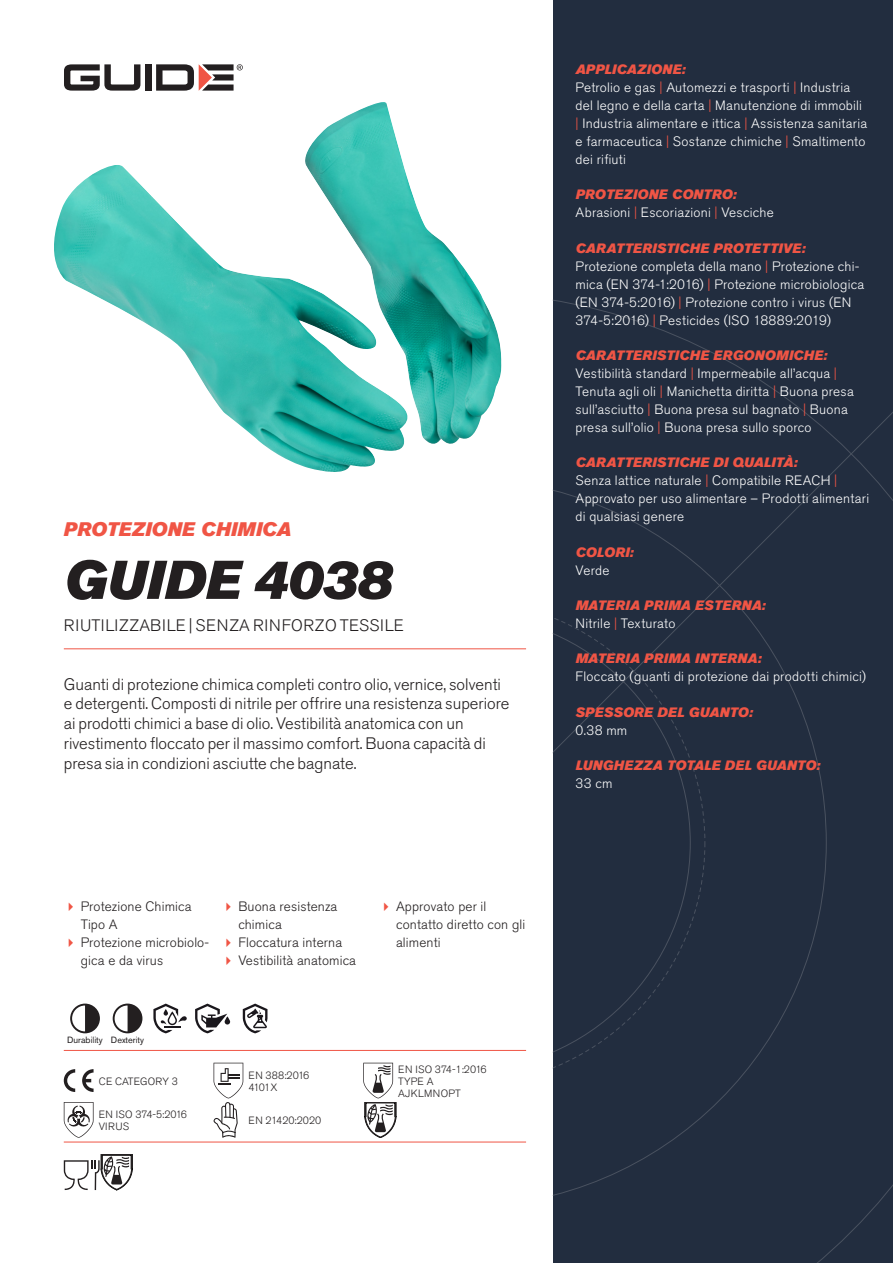
<style>
.page{position:relative;width:893px;height:1263px;background:#fff}
.page>*{position:absolute;margin:0;border:0;box-sizing:border-box;transform-origin:0 0}
.Rubrik{font:italic 54px "Akzidenz Grotesk Pro Super";color:#231f20}
.Överrubrik{font:italic 19.5px "Akzidenz Grotesk Pro Super";letter-spacing:.005em;color:#f05545}
.Ingress{font:300 16.5px/19.8px "Akzidenz Grotesk Pro";color:#231f20}
.Product_-_AltSegment{font:300 16.5px "Akzidenz Grotesk Pro";letter-spacing:.03em;color:#231f20}
.Produkt_-_Brödtext{font:300 13.5px/18px "Akzidenz Grotesk Pro";letter-spacing:.02em;color:#fff}
.Produkt_-_Namn{font:italic 13.5px "Akzidenz Grotesk Pro Super";letter-spacing:.015em;color:#f05545}
.t1{font:300 13.5px/18px "Akzidenz Grotesk Pro";letter-spacing:.01em;color:#231f20}
.t2{font:300 10.5px "Akzidenz Grotesk Pro";letter-spacing:.01em;color:#231f20}
.t3{font:300 10.5px "Akzidenz Grotesk Pro";letter-spacing:.03em;color:#231f20}
.Produkt_-_Egenskaper{font:9px "Akzidenz Grotesk Pro";color:#231f20}
.s1{color:#f05545}
</style>
<div class="page">
<div style="left:145px;top:64px;width:7px;height:27px;background:#231f20"></div>
<svg style="left:156px;top:64px;width:87px;height:27px"></svg>
<svg style="left:64px;top:64px;width:76px;height:27px"></svg>
<div style="left:553px;top:0;width:340px;height:1263px;background:#222d3f"></div>
<svg style="left:553px;top:300px;width:340px;height:963px"></svg>
<hr style="left:64px;top:1050px;width:462px;height:1px;background:#f05545">
<hr style="left:64px;top:1142px;width:462px;height:1px;background:#f05545">
<svg style="left:70px;top:1003px;width:30px;height:30px"></svg>
<svg style="left:113px;top:1003px;width:29px;height:30px"></svg>
<svg style="left:153px;top:1003px;width:34px;height:30px"></svg>
<svg style="left:195px;top:1003px;width:35px;height:30px"></svg>
<svg style="left:243px;top:1003px;width:24px;height:30px"></svg>
<svg style="left:64px;top:1069px;width:11px;height:23px"></svg>
<svg style="left:82px;top:1069px;width:12px;height:23px"></svg>
<svg style="left:64px;top:1102px;width:30px;height:36px"></svg>
<svg style="left:214px;top:1063px;width:29px;height:75px"></svg>
<svg style="left:363px;top:1063px;width:34px;height:75px"></svg>
<svg style="left:64px;top:1154px;width:69px;height:36px"></svg>
<img style="left:54px;top:102px;width:448px;height:370px">
<hr style="left:64px;top:648px;width:462px;height:1px;background:#f05545">
<p class="Överrubrik" style="left:64px;top:517px;width:229px">PROTEZIONE CHIMICA</p>
<p class="Rubrik" style="left:64px;top:545px;width:329px">GUIDE 4038</p>
<p class="Product_-_AltSegment" style="left:64px;top:615px;width:341px">RIUTILIZZABILE | SENZA RINFORZO TESSILE</p>
<p class="Ingress" style="left:64px;top:674px;width:447px">Guanti di protezione chimica completi contro olio, vernice, solventi e detergenti. Composti di nitrile per offrire una resistenza superiore ai prodotti chimici a base di olio. Vestibilità anatomica con un rivestimento floccato per il massimo comfort. Buona capacità di presa sia in condizioni asciutte che bagnate.</p>
<p class="t1" style="left:81px;top:897px;width:112px">Protezione Chimica<br>Tipo A</p>
<p class="t1" style="left:81px;top:933px;width:130px">Protezione microbiolo&shy;gica e da virus</p>
<p class="Produkt_-_Egenskaper" style="left:67px;top:1034px;width:37px">Durability</p>
<p class="Produkt_-_Egenskaper" style="left:111px;top:1034px;width:35px">Dexterity</p>
<p class="t2" style="left:99px;top:1074px;width:81px">CE CATEGORY 3</p>
<p class="t2" style="left:99px;top:1107px;width:90px">EN ISO 374-5:2016</p>
<p class="t2" style="left:99px;top:1119px;width:32px">VIRUS</p>
<p class="t1" style="left:238px;top:897px;width:100px">Buona resistenza chimica</p>
<p class="t1" style="left:238px;top:933px;width:105px">Floccatura interna</p>
<p class="t1" style="left:238px;top:951px;width:119px">Vestibilità anatomica</p>
<p class="t2" style="left:248px;top:1068px;width:62px">EN 388:2016</p>
<p class="t2" style="left:248px;top:1080px;width:30px">4101X</p>
<p class="t2" style="left:248px;top:1113px;width:74px">EN 21420:2020</p>
<p class="t1" style="left:396px;top:897px;width:131px">Approvato per il contatto diretto con gli alimenti</p>
<p class="t2" style="left:398px;top:1062px;width:90px">EN ISO 374-1:2016</p>
<p class="t2" style="left:398px;top:1074px;width:37px">TYPE A</p>
<p class="t3" style="left:398px;top:1086px;width:64px">AJKLMNOPT</p>
<p class="Produkt_-_Namn" style="left:576px;top:60px;width:111px">APPLICAZIONE:</p>
<p class="Produkt_-_Brödtext" style="left:576px;top:78px;width:293px">Petrolio e gas <span class="s1">|</span> Automezzi e trasporti <span class="s1">|</span> Industria del legno e della carta <span class="s1">|</span> Manutenzione di immobili <span class="s1">|</span> Industria alimentare e ittica <span class="s1">|</span> Assistenza sanitaria e farmaceutica <span class="s1">|</span> Sostanze chimiche <span class="s1">|</span> Smaltimento dei rifiuti</p>
<p class="Produkt_-_Namn" style="left:576px;top:186px;width:163px">PROTEZIONE CONTRO:</p>
<p class="Produkt_-_Brödtext" style="left:576px;top:204px;width:200px">Abrasioni <span class="s1">|</span> Escoriazioni <span class="s1">|</span> Vesciche</p>
<p class="Produkt_-_Namn" style="left:576px;top:239px;width:231px">CARATTERISTICHE PROTETTIVE:</p>
<p class="Produkt_-_Brödtext" style="left:576px;top:257px;width:290px">Protezione completa della mano <span class="s1">|</span> Protezione chi&shy;mica (EN 374-1:2016) <span class="s1">|</span> Protezione microbiologica (EN 374-5:2016) <span class="s1">|</span> Protezione contro i virus (EN 374-5:2016) <span class="s1">|</span> Pesticides (ISO 18889:2019)</p>
<p class="Produkt_-_Namn" style="left:576px;top:346px;width:253px">CARATTERISTICHE ERGONOMICHE:</p>
<p class="Produkt_-_Brödtext" style="left:576px;top:364px;width:280px">Vestibilità standard <span class="s1">|</span> Impermeabile all’acqua <span class="s1">| </span>Tenuta agli oli <span class="s1">|</span> Manichetta diritta <span class="s1">|</span> Buona presa sull’asciutto <span class="s1">|</span> Buona presa sul bagnato <span class="s1">|</span> Buona presa sull’olio <span class="s1">|</span> Buona presa sullo sporco</p>
<p class="Produkt_-_Namn" style="left:576px;top:454px;width:223px">CARATTERISTICHE DI QUALITÀ:</p>
<p class="Produkt_-_Brödtext" style="left:576px;top:472px;width:295px">Senza lattice naturale <span class="s1">|</span> Compatibile REACH <span class="s1">|<br></span>Approvato per uso alimentare – Prodotti alimentari di qualsiasi genere</p>
<p class="Produkt_-_Namn" style="left:576px;top:543px;width:59px">COLORI:</p>
<p class="Produkt_-_Brödtext" style="left:576px;top:561px;width:35px">Verde</p>
<p class="Produkt_-_Namn" style="left:576px;top:596px;width:191px">MATERIA PRIMA ESTERNA:</p>
<p class="Produkt_-_Brödtext" style="left:576px;top:614px;width:101px">Nitrile <span class="s1">|</span> Texturato</p>
<p class="Produkt_-_Namn" style="left:576px;top:650px;width:187px">MATERIA PRIMA INTERNA:</p>
<p class="Produkt_-_Brödtext" style="left:576px;top:668px;width:292px">Floccato (guanti di protezione dai prodotti chimici)</p>
<p class="Produkt_-_Namn" style="left:576px;top:703px;width:179px">SPESSORE DEL GUANTO:</p>
<p class="Produkt_-_Brödtext" style="left:576px;top:721px;width:53px">0.38 mm</p>
<p class="Produkt_-_Namn" style="left:576px;top:756px;width:246px">LUNGHEZZA TOTALE DEL GUANTO:</p>
<p class="Produkt_-_Brödtext" style="left:576px;top:774px;width:38px">33 cm</p>
</div>
